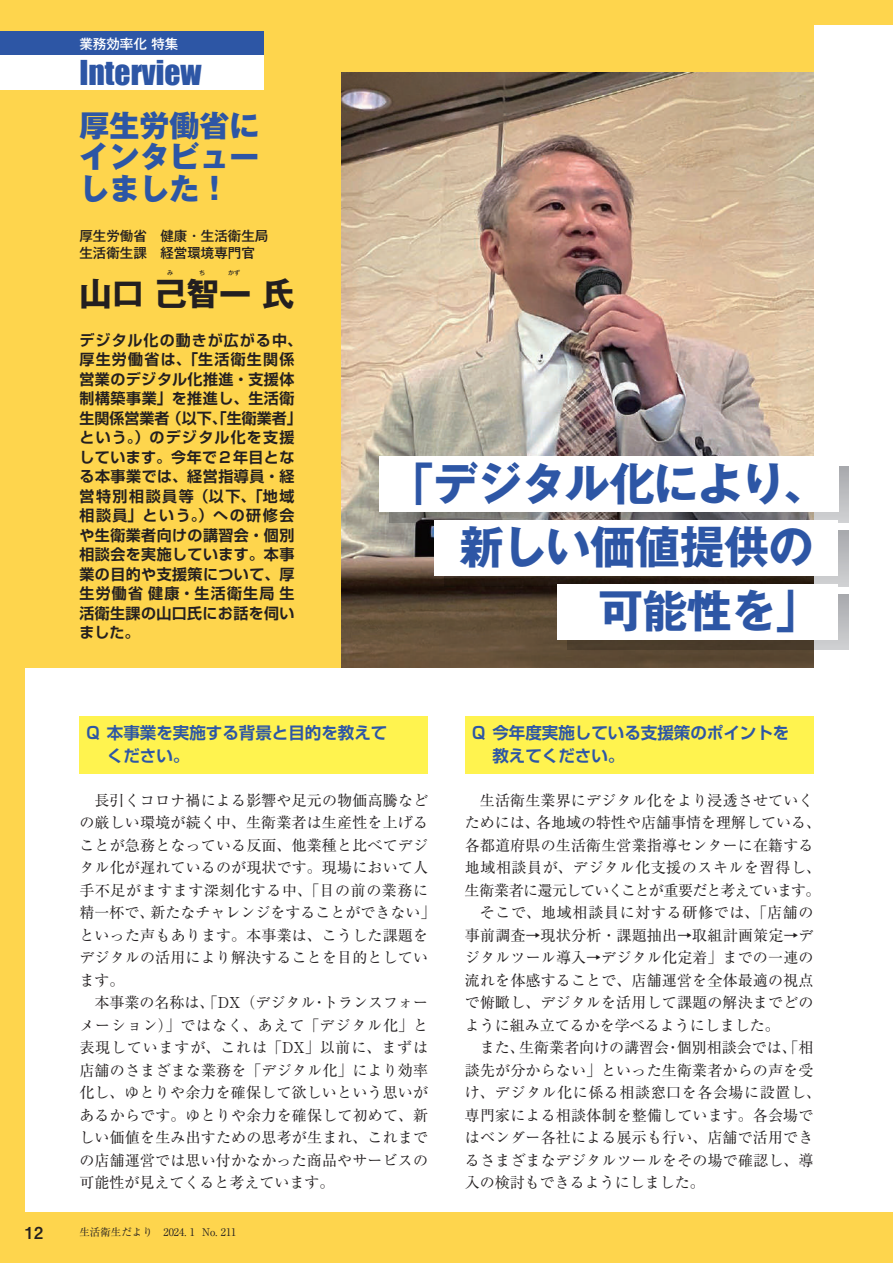
<style>
.page{position:relative;width:893px;height:1263px;background:#fed54d}
.page>*{position:absolute;margin:0;border:0;box-sizing:border-box;transform-origin:0 0}
.t1{font:700 45px/63.8px "Gothic MB101 Pro";letter-spacing:-.02em;color:#2d56a5}
.t2{font:700 32.25px "Gothic MB101 Pro";color:#231f20}
.t3{font:31.5px "Impact";color:#2d56a5}
.t4{font:800 30px/31.5px "Gothic MB101 Pro";color:#2d56a5;text-align:justify}
.t5{font:700 16.5px/22.5px "Shin Go Pro De";color:#2d56a5}
.t6{font:700 16.5px "Mi Go MB1 Std De";color:#231f20}
.t7{font:15px/22.5px "Ryumin Pro";letter-spacing:.01em;color:#231f20}
.t8{font:700 15px/19.5px "Shin Go Pro De";letter-spacing:.03em;color:#231f20}
.t9{font:15px "Ryumin Pro";letter-spacing:.04em;color:#231f20}
.t10{font:15px "Ryumin Pro";letter-spacing:-.05em;color:#231f20}
.t11{font:15px "Ryumin Pro";letter-spacing:.045em;color:#231f20}
.t12{font:500 13.5px/16.5px "Gothic MB101 Pro";color:#231f20}
.t13{font:500 13.5px "Gothic MB101 Pro";color:#fff}
.t14{font:10.5px "Ryumin Pro";color:#231f20}
.t15{font:500 6px "Gothic MB101 Pro";color:#231f20}
</style>
<div class="page">
<div style="left:26px;top:26px;width:867px;height:1186px;background:#fff"></div>
<div style="left:0;top:0;width:813px;height:668px;background:#fed54d"></div>
<div style="left:79px;top:716px;width:349px;height:57px;background:#fff34f"></div>
<div style="left:465px;top:716px;width:348px;height:57px;background:#fff34f"></div>
<img style="left:342px;top:72px;width:471px;height:596px">
<svg style="left:568px;top:594px;width:281px;height:56px;background:#736a5f"></svg>
<svg style="left:389px;top:467px;width:460px;height:55px;background:#807e7e"></svg>
<svg style="left:445px;top:531px;width:404px;height:55px;background:#564d46"></svg>
<div style="left:0;top:31px;width:263px;height:25px;background:#2d56a5"></div>
<div style="left:0;top:56px;width:263px;height:34px;background:#fff"></div>
<div style="left:557px;top:584px;width:281px;height:55px;background:#fff"></div>
<div style="left:379px;top:456px;width:459px;height:56px;background:#fff"></div>
<div style="left:434px;top:520px;width:404px;height:55px;background:#fff"></div>
<p class="t13" style="left:79px;top:32px;width:100px">業務効率化 特集</p>
<h3 class="t3" style="left:79px;top:48px;width:124px">Interview</h3>
<h3 class="t4" style="left:79px;top:106px;width:181px">厚生労働省にインタビューしました！</h3>
<p class="t12" style="left:79px;top:226px;width:191px">厚生労働省　健康・生活衛生局生活衛生課　経営環境専門官</p>
<h2 class="t2" style="left:79px;top:267px;width:216px">山口 己智一 氏</h2>
<p class="t15" style="left:167px;top:268px;width:7px">み</p>
<p class="t15" style="left:199px;top:268px;width:7px">ち</p>
<p class="t15" style="left:228px;top:268px;width:13px">かず</p>
<p class="t8" style="left:79px;top:329px;width:224px">デジタル化の動きが広がる中、厚生労働省は、「生活衛生関係営業のデジタル化推進・支援体制構築事業」を推進し、生活衛生関係営業者（以下、「生衛業者」という。）のデジタル化を支援しています。今年で２年目となる本事業では、経営指導員・経営特別相談員等（以下、「地域相談員」という。）への研修会や生衛業者向けの講習会・個別相談会を実施しています。本事業の目的や支援策について、厚生労働省 健康・生活衛生局 生活衛生課の山口氏にお話を伺いました。</p>
<h1 class="t1" style="left:459px;top:446px;width:371px;text-indent:-70px">「デジタル化により、新しい価値提供の</h1>
<h1 class="t1" style="left:598px;top:574px;width:223px">可能性を」</h1>
<p class="t5" style="left:79px;top:720px;width:309px;text-indent:5px">Ｑ 本事業を実施する背景と目的を教えて　 ください。｠</p>
<p class="t7" style="left:79px;top:788px;width:358px;text-indent:15px">長引くコロナ禍による影響や足元の物価高騰などの厳しい環境が続く中、生衛業者は生産性を上げることが急務となっている反面、他業種と比べてデジタル化が遅れているのが現状です。現場において人手不足がますます深刻化する中、「目の前の業務に精一杯で、新たなチャレンジをすることができない」といった声もあります。本事業は、こうした課題をデジタルの活用により解決することを目的としています。｠</p>
<p class="t7" style="left:79px;top:990px;width:350px;text-align:justify;text-indent:15px">本事業の名称は、「DX（デジタル・トランスフォーメーション）」ではなく、あえて「デジタル化」と表現していますが、これは「DX」以前に、まずは店舗のさまざまな業務を「デジタル化」により効率化し、ゆとりや余力を確保して欲しいという思いがあるからです。ゆとりや余力を確保して初めて、新しい価値を生み出すための思考が生まれ、これまでの店舗運営では思い付かなかった商品やサービスの可能性が見えてくると考えています。｠</p>
<p class="t6" style="left:25px;top:1220px;width:20px">12</p>
<p class="t14" style="left:79px;top:1224px;width:159px">生活衛生だより　2024. 1 No. 211</p>
<p class="t5" style="left:465px;top:720px;width:326px;text-indent:5px">Ｑ 今年度実施している支援策のポイントを　 教えてください。｠</p>
<p class="t7" style="left:480px;top:788px;width:335px">生活衛生業界にデジタル化をより浸透させていく</p>
<p class="t7" style="left:465px;top:810px;width:358px">ためには、各地域の特性や店舗事情を理解している、</p>
<p class="t7" style="left:465px;top:833px;width:350px">各都道府県の生活衛生営業指導センターに在籍する</p>
<p class="t9" style="left:465px;top:856px;width:358px">地域相談員が、デジタル化支援のスキルを習得し、</p>
<p class="t10" style="left:465px;top:878px;width:357px">生衛業者に還元していくことが重要だと考えています。</p>
<p class="t11" style="left:480px;top:901px;width:335px">そこで、地域相談員に対する研修では、「店舗の</p>
<p class="t7" style="left:465px;top:923px;width:350px">事前調査→現状分析・課題抽出→取組計画策定→デ</p>
<p class="t7" style="left:465px;top:945px;width:350px">ジタルツール導入→デジタル化定着」までの一連の</p>
<p class="t7" style="left:465px;top:968px;width:350px">流れを体感することで、店舗運営を全体最適の視点</p>
<p class="t7" style="left:465px;top:990px;width:350px">で俯瞰し、デジタルを活用して課題の解決までどの</p>
<p class="t7" style="left:465px;top:1013px;width:316px">ように組み立てるかを学べるようにしました。｠</p>
<p class="t7" style="left:480px;top:1035px;width:335px">また、生衛業者向けの講習会・個別相談会では、「相</p>
<p class="t7" style="left:465px;top:1058px;width:350px">談先が分からない」といった生衛業者からの声を受</p>
<p class="t9" style="left:465px;top:1081px;width:358px">け、デジタル化に係る相談窓口を各会場に設置し、</p>
<p class="t7" style="left:465px;top:1103px;width:350px">専門家による相談体制を整備しています。各会場で</p>
<p class="t7" style="left:465px;top:1125px;width:350px">はベンダー各社による展示も行い、店舗で活用でき</p>
<p class="t7" style="left:465px;top:1148px;width:350px">るさまざまなデジタルツールをその場で確認し、導</p>
<p class="t7" style="left:465px;top:1170px;width:241px">入の検討もできるようにしました。｠</p>
</div>
